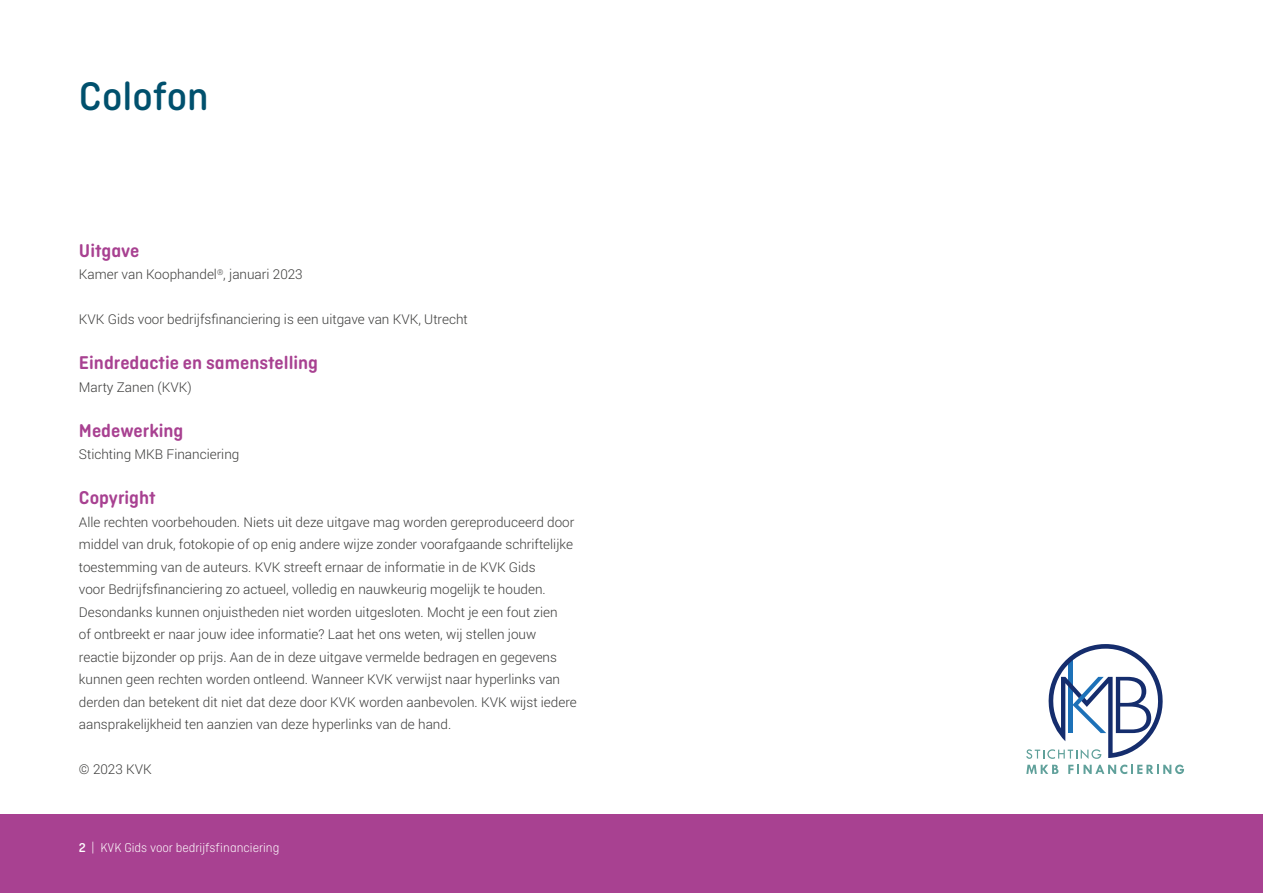
<style>
.page{position:relative;width:1263px;height:893px;background:#fff}
.page>*{position:absolute;margin:0;border:0;box-sizing:border-box;transform-origin:0 0}
.Heading{font:500 42px "Ciutadella Rounded";color:#00506d}
.Tussenkopjes{font:600 19.5px "Ciutadella Rounded";color:#a84191}
.Bodytekst{font:300 13.5px/22.5px "Roboto";color:#3c3c3b}
.t1{font:300 13.5px "Ciutadella Rounded";color:#fff}
.s1{font-weight:500}
</style>
<div class="page">
<svg style="left:1026px;top:765px;width:32px;height:9px"></svg>
<svg style="left:1068px;top:765px;width:116px;height:9px"></svg>
<svg style="left:1026px;top:644px;width:137px;height:115px"></svg>
<div style="left:0;top:814px;width:1263px;height:79px;background:#a84191"></div>
<h2 class="Heading" style="left:79px;top:73px;width:131px">Colofon</h2>
<h3 class="Tussenkopjes" style="left:79px;top:239px;width:62px">Uitgave</h3>
<p class="Bodytekst" style="left:79px;top:263px;width:225px">Kamer van Koophandel<sup>®</sup>, januari 2023</p>
<p class="Bodytekst" style="left:79px;top:308px;width:390px">KVK Gids voor bedrijfsfinanciering is een uitgave van KVK, Utrecht</p>
<h3 class="Tussenkopjes" style="left:79px;top:352px;width:241px">Eindredactie en samenstelling</h3>
<p class="Bodytekst" style="left:79px;top:375px;width:114px">Marty Zanen (KVK)</p>
<h3 class="Tussenkopjes" style="left:79px;top:419px;width:106px">Medewerking</h3>
<p class="Bodytekst" style="left:79px;top:443px;width:162px">Stichting MKB Financiering</p>
<h3 class="Tussenkopjes" style="left:79px;top:487px;width:78px">Copyright</h3>
<p class="Bodytekst" style="left:79px;top:510px;width:499px">Alle rechten voorbehouden. Niets uit deze uitgave mag worden gereproduceerd door middel van druk, fotokopie of op enig andere wijze zonder voorafgaande schriftelijke toestemming van de auteurs. KVK streeft ernaar de informatie in de KVK Gids<br>voor Bedrijfsfinanciering zo actueel, volledig en nauwkeurig mogelijk te houden.<br>Desondanks kunnen onjuistheden niet worden uitgesloten. Mocht je een fout zien<br>of ontbreekt er naar jouw idee informatie? Laat het ons weten, wij stellen jouw reactie bijzonder op prijs. Aan de in deze uitgave vermelde bedragen en gegevens kunnen geen rechten worden ontleend. Wanneer KVK verwijst naar hyperlinks van derden dan betekent dit niet dat deze door KVK worden aanbevolen. KVK wijst iedere aansprakelijkheid ten aanzien van deze hyperlinks van de hand.</p>
<p class="Bodytekst" style="left:79px;top:758px;width:74px">© 2023 KVK</p>
<p class="t1" style="left:79px;top:840px;width:202px"><span class="s1">2</span> | KVK Gids voor bedrijfsfinanciering</p>
</div>
